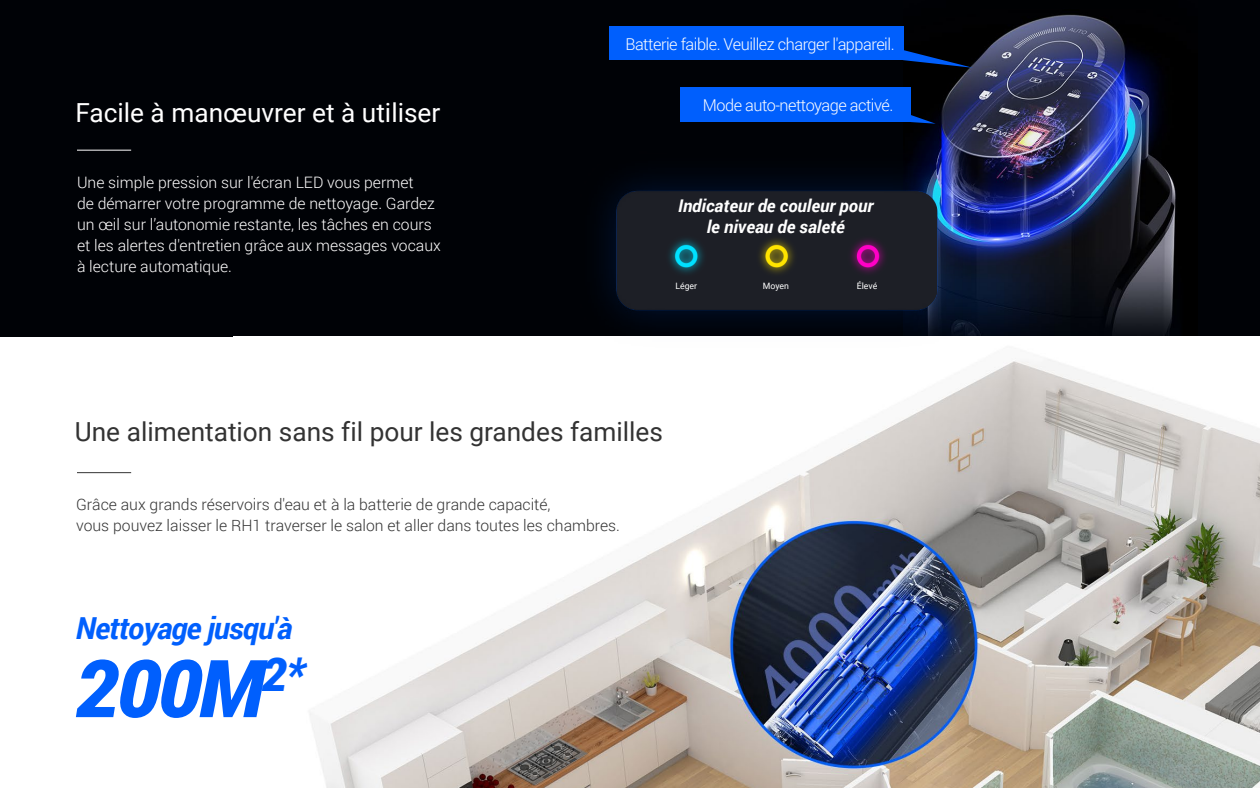
<style>
.page{position:relative;width:1260px;height:788px;background:#fff}
.page>*{position:absolute;margin:0;border:0;box-sizing:border-box;transform-origin:0 0}
.t1{font:italic 900 79.89px "Roboto";color:#005ffd}
.t2{font:italic 700 30.28px "Roboto";letter-spacing:-.03em;color:#005ffd}
.t3{font:26.25px "Roboto";color:#333}
.t4{font:26.25px "Roboto";color:#fff}
.t5{font:italic 700 17.5px/21px "Roboto";color:#fff;text-align:center}
.t6{font:300 16.28px "Roboto";letter-spacing:-.03em;color:#fff}
.t7{font:300 15.75px/21px "Roboto";color:#fff}
.t8{font:300 15.75px/21px "Roboto";color:#333}
.t9{font:8.75px "Roboto";color:#fff}
</style>
<div class="page">
<div style="left:0;top:0;width:1260px;height:336px;background:#000206"></div>
<img style="left:904px;top:14px;width:272px;height:322px">
<img style="left:310px;top:359px;width:950px;height:429px">
<hr style="left:77px;top:472px;width:54px;height:1px;background:#333">
<div style="left:609px;top:27px;width:294px;height:33px;background:#005ffd"></div>
<div style="left:681px;top:88px;width:230px;height:34px;background:#005ffd"></div>
<svg style="left:910px;top:115px;width:26px;height:9px"></svg>
<svg style="left:903px;top:50px;width:70px;height:18px"></svg>
<hr style="left:77px;top:150px;width:54px;height:1px;background:#fff">
<img style="left:537px;top:140px;width:464px;height:226px">
<h3 class="t4" style="left:75px;top:94px;width:367px">Facile à manœuvrer et à utiliser</h3>
<p class="t7" style="left:77px;top:171px;width:365px">Une simple pression sur l'écran LED vous permet<br>de démarrer votre programme de nettoyage. Gardez un œil sur l’autonomie restante, les tâches en cours et les alertes d'entretien grâce aux messages vocaux à lecture automatique.</p>
<p class="t6" style="left:625px;top:33px;width:271px">Batterie faible. Veuillez charger l'appareil.</p>
<p class="t6" style="left:703px;top:94px;width:192px">Mode auto-nettoyage activé.</p>
<p class="t5" style="left:678px;top:195px;width:197px">Indicateur de couleur pour le niveau de saleté</p>
<p class="t9" style="left:675px;top:279px;width:23px">Léger</p>
<p class="t9" style="left:763px;top:279px;width:28px">Moyen</p>
<p class="t9" style="left:857px;top:279px;width:22px">Élevé</p>
<h3 class="t3" style="left:75px;top:413px;width:590px">Une alimentation sans fil pour les grandes familles</h3>
<p class="t8" style="left:76px;top:493px;width:545px">Grâce aux grands réservoirs d'eau et à la batterie de grande capacité,<br>vous pouvez laisser le RH1 traverser le salon et aller dans toutes les chambres.</p>
<h2 class="t2" style="left:76px;top:607px;width:218px">Nettoyage jusqu'à</h2>
<h1 class="t1" style="left:75px;top:632px;width:231px">200M<sup>2*</sup></h1>
</div>
